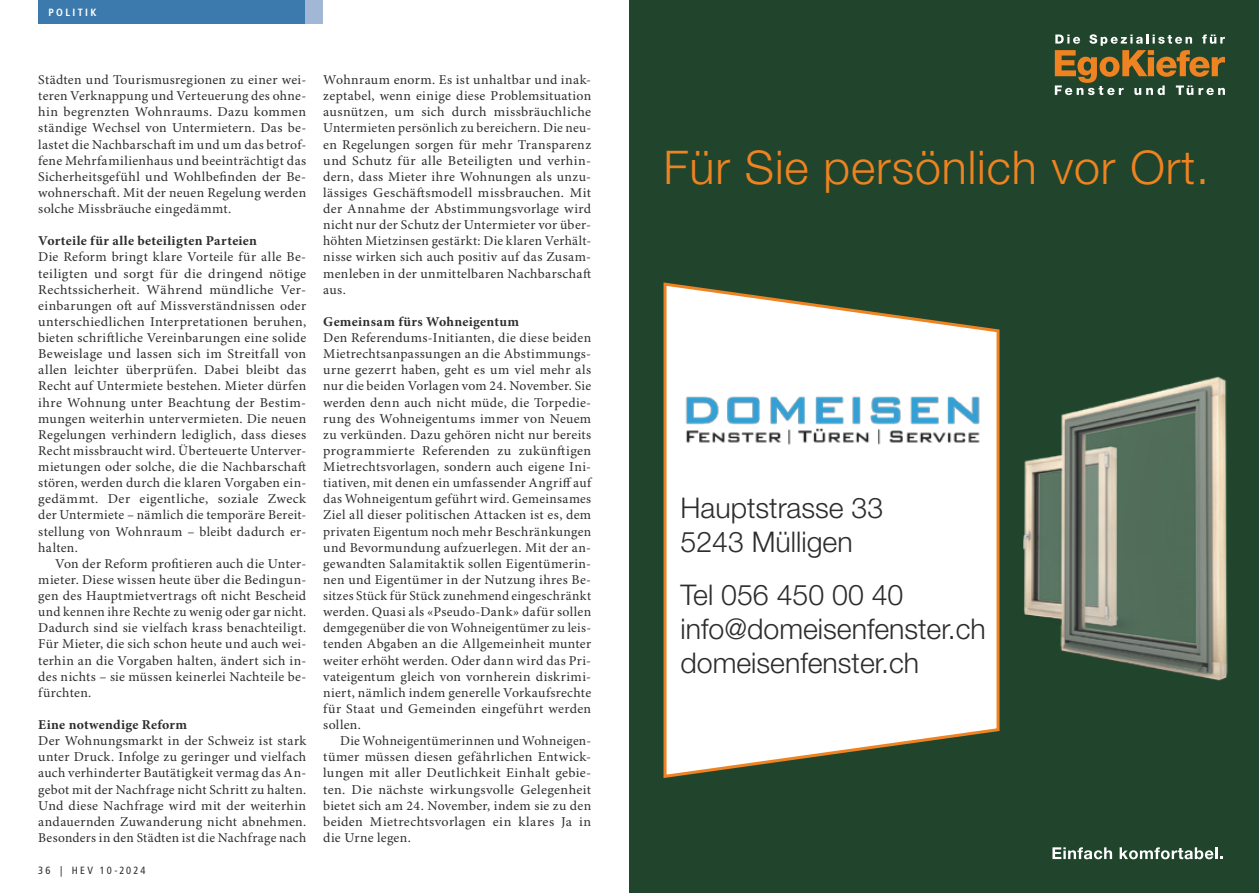
<style>
.page{position:relative;width:1259px;height:893px;background:#fff}
.page>*{position:absolute;margin:0;border:0;box-sizing:border-box;transform-origin:0 0}
.t1{font:300 46.5px "Helvetica Neue LT Std";letter-spacing:.02em;color:#ef8321}
.t2{font:300 28.5px/34.2px "Helvetica Neue LT Std";color:#2d2c2e}
.t3{font:13.5px/16px "Minion Pro";letter-spacing:.02em;color:#2d2c2e;text-align:justify}
.t4{font:13.5px "Minion Pro";letter-spacing:.02em;color:#2d2c2e;scale:1.04 1}
.t5{font:700 13.5px "Minion Pro";letter-spacing:.02em;color:#2d2c2e}
.t6{font:condensed 10.5px "Frutiger LT";letter-spacing:.21em;color:#2d2c2e}
.t7{font:700 condensed 10.5px "Frutiger LT";letter-spacing:.22em;color:#fff}
.s1{font-weight:700}
</style>
<div class="page">
<div style="left:629px;top:0;width:630px;height:893px;background:#20452c"></div>
<svg style="left:1054px;top:34px;width:171px;height:61px"></svg>
<svg style="left:1052px;top:847px;width:60px;height:12px"></svg>
<svg style="left:1119px;top:847px;width:103px;height:12px"></svg>
<svg style="left:663px;top:282px;width:337px;height:496px;background:#e6e6e1"></svg>
<img style="left:1023px;top:376px;width:205px;height:305px">
<img style="left:680px;top:392px;width:304px;height:55px">
<div style="left:38px;top:0;width:267px;height:23px;background:#3c7aae"></div>
<div style="left:305px;top:0;width:17px;height:23px;background:#a2b7d5"></div>
<p class="t7" style="left:48px;top:6px;width:39px">RECHT</p>
<p class="t7" style="left:48px;top:6px;width:49px">POLITIK</p>
<p class="t3" style="left:38px;top:72px;width:269px">Städten und Tourismusregionen zu einer wei&shy;teren Verknappung und Verteuerung des ohne&shy;hin begrenzten Wohnraums. Dazu kommen ständige Wechsel von Untermietern. Das be&shy;lastet die Nachbarschaft im und um das betrof&shy;fene Mehrfamilienhaus und beeinträchtigt das Sicherheitsgefühl und Wohlbefinden der Be&shy;wohnerschaft. Mit der neuen Regelung werden solche Missbräuche eingedämmt.</p>
<p class="t5" style="left:38px;top:233px;width:220px">Vorteile für alle beteiligten Parteien</p>
<p class="t3" style="left:38px;top:250px;width:269px">Die Reform bringt klare Vorteile für alle Be-</p>
<p class="t4" style="left:38px;top:265px;width:259px">teiligten und sorgt für die dringend nötige</p>
<p class="t4" style="left:38px;top:281px;width:259px">Rechtssicherheit. Während mündliche Ver-</p>
<p class="t3" style="left:38px;top:298px;width:269px">einbarungen oft auf Missverständnissen oder</p>
<p class="t4" style="left:38px;top:313px;width:259px">unterschiedlichen Interpretationen beruhen,</p>
<p class="t3" style="left:38px;top:330px;width:269px">bieten schriftliche Vereinbarungen eine solide</p>
<p class="t4" style="left:38px;top:346px;width:259px">Beweislage und lassen sich im Streitfall von</p>
<p class="t4" style="left:38px;top:362px;width:259px">allen leichter überprüfen. Dabei bleibt das</p>
<p class="t3" style="left:38px;top:379px;width:269px">Recht auf Untermiete bestehen. Mieter dürfen</p>
<p class="t3" style="left:38px;top:395px;width:269px">ihre Wohnung unter Beachtung der Bestim-</p>
<p class="t3" style="left:38px;top:411px;width:269px">mungen weiterhin untervermieten. Die neuen</p>
<p class="t3" style="left:38px;top:427px;width:269px">Regelungen verhindern lediglich, dass dieses</p>
<p class="t3" style="left:38px;top:443px;width:269px">Recht missbraucht wird. Überteuerte Unterver-</p>
<p class="t3" style="left:38px;top:459px;width:269px">mietungen oder solche, die die Nachbarschaft</p>
<p class="t3" style="left:38px;top:475px;width:269px">stören, werden durch die klaren Vorgaben ein-</p>
<p class="t4" style="left:38px;top:491px;width:259px">gedämmt. Der eigentliche, soziale Zweck</p>
<p class="t3" style="left:38px;top:508px;width:269px">der Untermiete – nämlich die temporäre Bereit-</p>
<p class="t3" style="left:38px;top:524px;width:269px">stellung von Wohnraum – bleibt dadurch er-</p>
<p class="t3" style="left:38px;top:540px;width:41px">halten.</p>
<p class="t3" style="left:55px;top:556px;width:252px">Von der Reform profitieren auch die Unter-</p>
<p class="t3" style="left:38px;top:572px;width:269px">mieter. Diese wissen heute über die Bedingun-</p>
<p class="t3" style="left:38px;top:588px;width:269px">gen des Hauptmietvertrags oft nicht Bescheid</p>
<p class="t3" style="left:38px;top:604px;width:269px">und kennen ihre Rechte zu wenig oder gar nicht.</p>
<p class="t3" style="left:38px;top:620px;width:269px">Dadurch sind sie vielfach krass benachteiligt.</p>
<p class="t3" style="left:38px;top:637px;width:269px">Für Mieter, die sich schon heute und auch wei-</p>
<p class="t3" style="left:38px;top:653px;width:269px">terhin an die Vorgaben halten, ändert sich in-</p>
<p class="t3" style="left:38px;top:669px;width:269px">des nichts – sie müssen keinerlei Nachteile be-</p>
<p class="t3" style="left:38px;top:685px;width:55px">fürchten.</p>
<p class="t3" style="left:38px;top:717px;width:269px;text-align:left"><span class="s1">Eine notwendige Reform<br></span>Der Wohnungsmarkt in der Schweiz ist stark unter Druck. Infolge zu geringer und vielfach auch verhinderter Bautätigkeit vermag das An&shy;gebot mit der Nachfrage nicht Schritt zu halten.<br>Und diese Nachfrage wird mit der weiterhin andauernden Zuwanderung nicht abnehmen.<br>Besonders in den Städten ist die Nachfrage nach</p>
<p class="t6" style="left:38px;top:864px;width:109px">36 | HEV 10-2024</p>
<p class="t3" style="left:323px;top:72px;width:269px">Wohnraum enorm. Es ist unhaltbar und inak&shy;zeptabel, wenn einige diese Problemsituation ausnützen, um sich durch missbräuchliche Untermieten persönlich zu bereichern. Die neu&shy;en Regelungen sorgen für mehr Transparenz und Schutz für alle Beteiligten und verhin&shy;dern, dass Mieter ihre Wohnungen als unzu&shy;lässiges Geschäftsmodell missbrauchen. Mit der Annahme der Abstimmungsvorlage wird nicht nur der Schutz der Untermieter vor über&shy;höhten Mietzinsen gestärkt: Die klaren Verhält&shy;nisse wirken sich auch positiv auf das Zusam&shy;menleben in der unmittelbaren Nachbarschaft aus.</p>
<p class="t5" style="left:323px;top:313px;width:197px">Gemeinsam fürs Wohneigentum</p>
<p class="t3" style="left:323px;top:330px;width:269px">Den Referendums-Initianten, die diese beiden</p>
<p class="t3" style="left:323px;top:346px;width:269px">Mietrechtsanpassungen an die Abstimmungs-</p>
<p class="t3" style="left:323px;top:362px;width:269px">urne gezerrt haben, geht es um viel mehr als</p>
<p class="t3" style="left:323px;top:379px;width:269px">nur die beiden Vorlagen vom 24. November. Sie</p>
<p class="t3" style="left:323px;top:395px;width:269px">werden denn auch nicht müde, die Torpedie-</p>
<p class="t3" style="left:323px;top:411px;width:269px">rung des Wohneigentums immer von Neuem</p>
<p class="t3" style="left:323px;top:427px;width:269px">zu verkünden. Dazu gehören nicht nur bereits</p>
<p class="t4" style="left:323px;top:442px;width:259px">programmierte Referenden zu zukünftigen</p>
<p class="t3" style="left:323px;top:459px;width:269px">Mietrechtsvorlagen, sondern auch eigene Ini-</p>
<p class="t3" style="left:323px;top:475px;width:269px">tiativen, mit denen ein umfassender Angriff auf</p>
<p class="t3" style="left:323px;top:491px;width:269px">das Wohneigentum geführt wird. Gemeinsames</p>
<p class="t3" style="left:323px;top:508px;width:269px">Ziel all dieser politischen Attacken ist es, dem</p>
<p class="t3" style="left:323px;top:524px;width:269px">privaten Eigentum noch mehr Beschränkungen</p>
<p class="t3" style="left:323px;top:540px;width:269px">und Bevormundung aufzuerlegen. Mit der an-</p>
<p class="t3" style="left:323px;top:556px;width:269px">gewandten Salamitaktik sollen Eigentümerin-</p>
<p class="t3" style="left:323px;top:572px;width:269px">nen und Eigentümer in der Nutzung ihres Be-</p>
<p class="t3" style="left:323px;top:588px;width:269px">sitzes Stück für Stück zunehmend eingeschränkt</p>
<p class="t3" style="left:323px;top:604px;width:269px">werden. Quasi als «Pseudo-Dank» dafür sollen</p>
<p class="t3" style="left:323px;top:620px;width:269px">demgegenüber die von Wohneigentümer zu leis-</p>
<p class="t3" style="left:323px;top:637px;width:269px">tenden Abgaben an die Allgemeinheit munter</p>
<p class="t3" style="left:323px;top:653px;width:269px">weiter erhöht werden. Oder dann wird das Pri-</p>
<p class="t3" style="left:323px;top:669px;width:269px">vateigentum gleich von vornherein diskrimi-</p>
<p class="t3" style="left:323px;top:685px;width:269px">niert, nämlich indem generelle Vorkaufsrechte</p>
<p class="t3" style="left:323px;top:701px;width:269px">für Staat und Gemeinden eingeführt werden</p>
<p class="t3" style="left:323px;top:717px;width:39px">sollen.</p>
<p class="t3" style="left:340px;top:733px;width:252px">Die Wohneigentümerinnen und Wohneigen-</p>
<p class="t4" style="left:323px;top:749px;width:259px">tümer müssen diesen gefährlichen Entwick-</p>
<p class="t4" style="left:323px;top:765px;width:259px">lungen mit aller Deutlichkeit Einhalt gebie-</p>
<p class="t4" style="left:323px;top:781px;width:259px">ten. Die nächste wirkungsvolle Gelegenheit</p>
<p class="t3" style="left:323px;top:798px;width:269px">bietet sich am 24. November, indem sie zu den</p>
<p class="t4" style="left:323px;top:813px;width:259px">beiden Mietrechtsvorlagen ein klares Ja in</p>
<p class="t3" style="left:323px;top:830px;width:89px">die Urne legen.</p>
<p class="t1" style="left:663px;top:140px;width:547px">Für Sie persönlich vor Ort.</p>
<p class="t2" style="left:680px;top:490px;width:204px">Hauptstrasse 33<br>5243 Mülligen</p>
<p class="t2" style="left:680px;top:577px;width:307px">Tel 056 450 00 40 info@domeisenfenster.ch domeisenfenster.ch</p>
</div>
